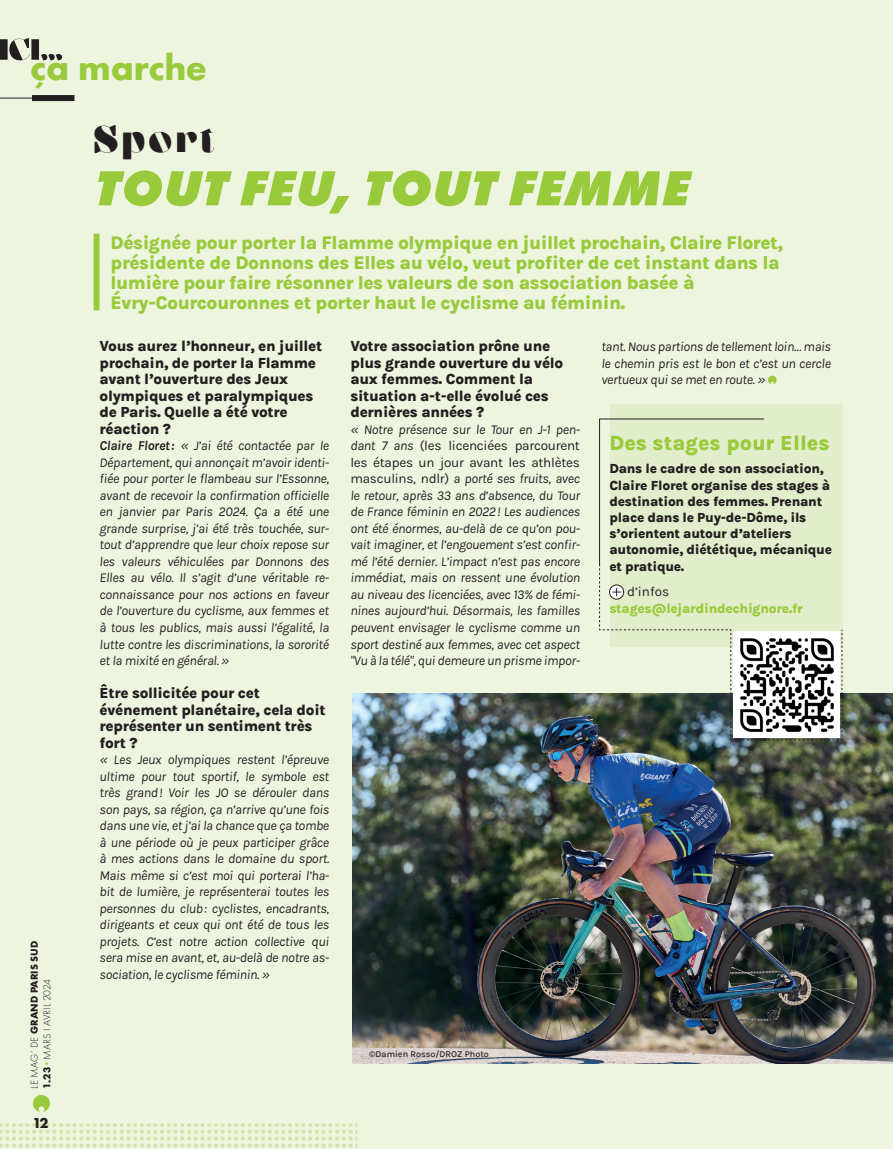
<style>
.page{position:relative;width:893px;height:1149px;background:#fff}
.page>*{position:absolute;margin:0;border:0;box-sizing:border-box;transform-origin:0 0}
.t1{font:italic 800 51px "Futura PT";letter-spacing:.02em;color:#99ca3b}
.t2{font:700 37.5px "Futura PT";color:#99ca3b}
.t3{font:37.5px "Aziga";letter-spacing:.1em;color:#231f20}
.t4{font:800 21px "Karla";color:#99ca3b}
.t5{font:800 18.75px/20.2px "Karla";letter-spacing:-.025em;color:#99ca3b}
.t6{font:800 15px/16.5px "Karla";letter-spacing:-.02em;color:#231f20}
.t7{font:700 15px "Futura PT";color:#231f20}
.t8{font:italic 13.5px/16.5px "Karla";letter-spacing:-.02em;color:#231f20;text-align:justify}
.t9{font:800 13.5px/16.2px "Karla";letter-spacing:-.02em;color:#231f20}
.t10{font:800 13.5px "Karla";letter-spacing:-.02em;color:#99ca3b}
.t11{font:13.5px "Karla";color:#231f20}
.t12{font:300 10.5px/12.6px "Futura PT";letter-spacing:.005em;color:#231f20}
.t13{font:500 9px "Karla";color:#231f20}
.s1{font-weight:700}
.s2{font-weight:700;color:#99ca3b}
.s3{font-style:normal}
</style>
<div class="page">
<div style="left:0;top:0;width:893px;height:1148px;background:#edf5df"></div>
<img style="left:353px;top:693px;width:540px;height:370px">
<svg style="left:0;top:1123px;width:357px;height:24px"></svg>
<svg style="left:768px;top:375px;width:9px;height:9px"></svg>
<div style="left:94px;top:234px;width:6px;height:76px;background:#99ca3b"></div>
<div style="left:32px;top:95px;width:43px;height:6px;background:#231f20"></div>
<hr style="left:0;top:98px;width:32px;height:1px;background:#231f20">
<svg style="left:0;top:38px;width:62px;height:22px"></svg>
<svg style="left:33px;top:1094px;width:17px;height:17px"></svg>
<div style="left:610px;top:404px;width:232px;height:242px;background:#e2eecb"></div>
<svg style="left:599px;top:418px;width:244px;height:322px"></svg>
<svg style="left:599px;top:564px;width:243px;height:176px"></svg>
<div style="left:733px;top:630px;width:106px;height:107px;background:#fff"></div>
<img style="left:740px;top:638px;width:94px;height:94px">
<h2 class="t2" style="left:30px;top:43px;width:178px">ça marche</h2>
<h2 class="t3" style="left:94px;top:118px;width:120px">Sport</h2>
<h1 class="t1" style="left:94px;top:155px;width:603px">TOUT FEU, TOUT FEMME</h1>
<p class="t12" style="left:28px;top:1088px;width:149px;rotate:-90deg">LE MAG’ DE <span class="s1">GRAND PARIS SUD<br>1.23</span> <span class="s2">·</span> MARS I AVRIL 2024</p>
<p class="t7" style="left:32px;top:1112px;width:18px">12</p>
<p class="t5" style="left:111px;top:231px;width:674px">Désignée pour porter la Flamme olympique en juillet prochain, Claire Floret, présidente de Donnons des Elles au vélo, veut profiter de cet instant dans la lumière pour faire résonner les valeurs de son association basée à Évry-Courcouronnes et porter haut le cyclisme au féminin.</p>
<p class="t6" style="left:100px;top:337px;width:224px">Vous aurez l’honneur, en juillet prochain, de porter la Flamme avant l’ouverture des Jeux olympiques et paralympiques de Paris. Quelle a été votre réaction ?</p>
<p class="t8" style="left:100px;top:437px;width:231px"><span class="s1">Claire Floret :</span> « J’ai été contactée par le Département, qui annonçait m’avoir identi&shy;fiée pour porter le flambeau sur l’Essonne, avant de recevoir la confirmation officielle en janvier par Paris 2024. Ça a été une grande surprise, j’ai été très touchée, sur&shy;tout d’apprendre que leur choix repose sur les valeurs véhiculées par Donnons des Elles au vélo. Il s’agit d’une véritable re&shy;connaissance pour nos actions en faveur de l’ouverture du cyclisme, aux femmes et à tous les publics, mais aussi l’égalité, la lutte contre les discriminations, la sororité et la mixité en général. »</p>
<p class="t6" style="left:100px;top:684px;width:228px">Être sollicitée pour cet événement planétaire, cela doit représenter un sentiment très fort ?</p>
<p class="t8" style="left:100px;top:750px;width:231px">« Les Jeux olympiques restent l’épreuve ultime pour tout sportif, le symbole est très grand ! Voir les JO se dérouler dans son pays, sa région, ça n’arrive qu’une fois dans une vie, et j’ai la chance que ça tombe à une période où je peux participer grâce à mes actions dans le domaine du sport.<br>Mais même si c’est moi qui porterai l’ha&shy;bit de lumière, je représenterai toutes les personnes du club : cyclistes, encadrants, dirigeants et ceux qui ont été de tous les projets. C’est notre action collective qui sera mise en avant, et, au-delà de notre as&shy;sociation, le cyclisme féminin. »</p>
<p class="t6" style="left:350px;top:337px;width:214px">Votre association prône une plus grande ouverture du vélo aux femmes. Comment la situation a-t-elle évolué ces dernières années ?</p>
<p class="t8" style="left:350px;top:420px;width:231px">« Notre présence sur le Tour en J-1 pen&shy;dant 7 ans <span class="s3">(les licenciées parcourent les étapes un jour avant les athlètes masculins, ndlr)</span> a porté ses fruits, avec le retour, après 33 ans d’absence, du Tour de France féminin en 2022 ! Les audiences ont été énormes, au-delà de ce qu’on pou&shy;vait imaginer, et l’engouement s’est confir&shy;mé l’été dernier. L’impact n’est pas encore immédiat, mais on ressent une évolution au niveau des licenciées, avec 13% de fémi&shy;nines aujourd’hui. Désormais, les familles peuvent envisager le cyclisme comme un sport destiné aux femmes, avec cet aspect "Vu à la télé", qui demeure un prisme impor-</p>
<p class="t8" style="left:601px;top:338px;width:231px">tant. Nous partions de tellement loin… mais le chemin pris est le bon et c’est un cercle vertueux qui se met en route. »</p>
<h3 class="t4" style="left:609px;top:429px;width:222px">Des stages pour Elles</h3>
<p class="t9" style="left:609px;top:460px;width:224px">Dans le cadre de son association,<br>Claire Floret organise des stages à destination des femmes. Prenant place dans le Puy-de-Dôme, ils s’orientent autour d’ateliers autonomie, diététique, mécanique et pratique.</p>
<p class="t11" style="left:627px;top:583px;width:44px">d’infos</p>
<p class="t10" style="left:609px;top:599px;width:195px">stages@lejardindechignore.fr</p>
<p class="t13" style="left:369px;top:1047px;width:121px">©Damien Rosso/DROZ Photo</p>
</div>
